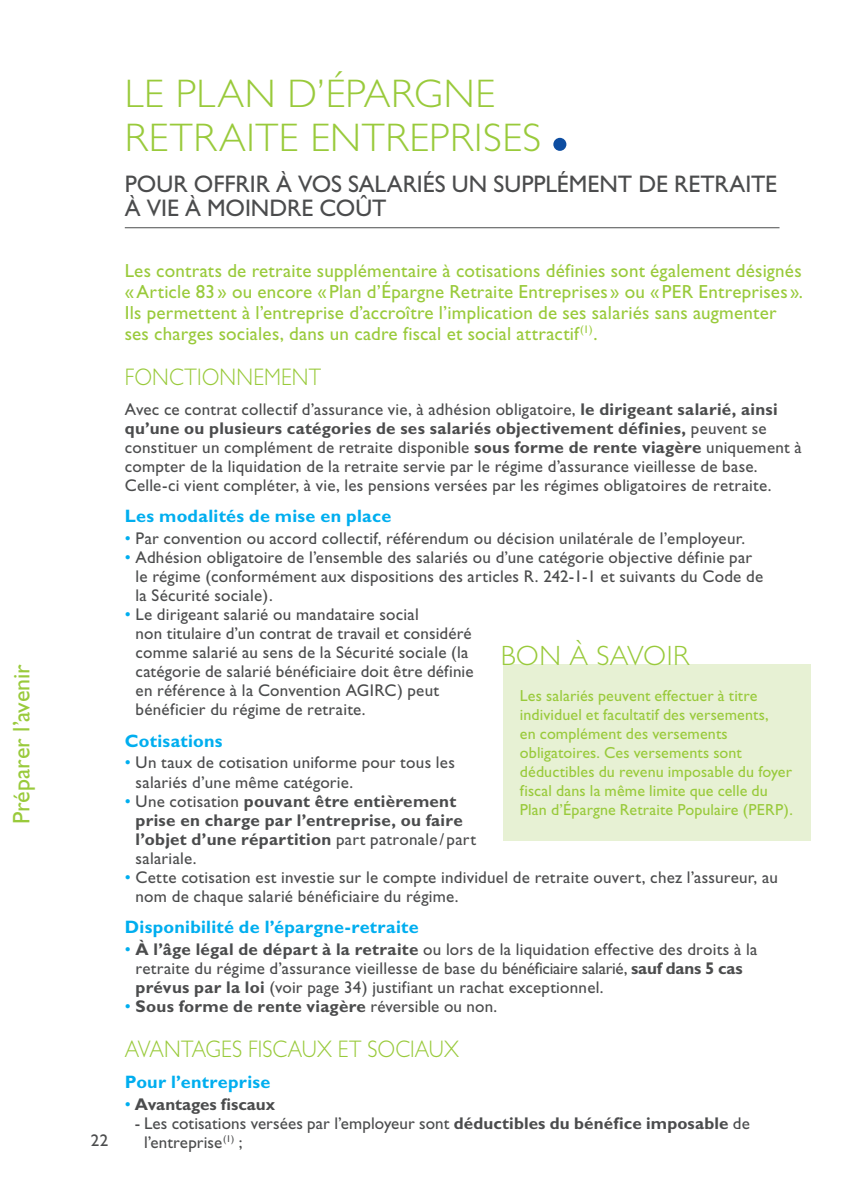
<style>
.page{position:relative;width:851px;height:1191px;background:#fff}
.page>*{position:absolute;margin:0;border:0;box-sizing:border-box;transform-origin:0 0}
.t1{font:300 40px/44px "Gill Sans";letter-spacing:.015em;color:#99ca3b}
.t2{font:300 28px "Gill Sans";letter-spacing:.015em;color:#99ca3b}
.t3{font:24px/24px "Gill Sans";letter-spacing:-.005em;color:#4b4c4d}
.t4{font:300 24px "Gill Sans";letter-spacing:.005em;color:#99ca3b;scale:.9 1}
.t5{font:24px "Gill Sans";letter-spacing:-.005em;color:#99ca3b}
.t6{font:19px/21px "Gill Sans";letter-spacing:.01em;color:#99ca3b}
.t7{font:700 18px "Gill Sans";letter-spacing:.015em;color:#00aeef}
.t8{font:17px/19px "Gill Sans";letter-spacing:.015em;color:#4b4c4d}
.t9{font:700 17px/19px "Gill Sans";letter-spacing:.015em;color:#4b4c4d}
.t10{font:16px/19px "Gill Sans";letter-spacing:.005em;color:#99ca3b}
.s1{font-weight:700}
.s2{color:#00aeef}
.s3{font-weight:400;color:#00aeef}
.s4{font-weight:400}
</style>
<div class="page">
<hr style="left:125px;top:227px;width:654px;height:1px;background:#4b4c4d">
<div style="left:553px;top:138px;width:13px;height:13px;background:#0d4da1;border-radius:50%"></div>
<div style="left:503px;top:664px;width:307px;height:176px;background:#e7f1d4"></div>
<h3 class="t5" style="left:7px;top:824px;width:162px;rotate:-90deg">Préparer l’avenir</h3>
<h1 class="t1" style="left:125px;top:72px;width:418px">LE PLAN D’ÉPARGNE<br>RETRAITE ENTREPRISES</h1>
<h3 class="t3" style="left:125px;top:172px;width:653px">POUR OFFRIR À VOS SALARIÉS UN SUPPLÉMENT DE RETRAITE<br>À VIE À MOINDRE COÛT</h3>
<p class="t8" style="left:91px;top:1130px;width:19px">22</p>
<p class="t6" style="left:125px;top:260px;width:679px">Les contrats de retraite supplémentaire à cotisations définies sont également désignés «Article 83 » ou encore «Plan d’Épargne Retraite Entreprises » ou «PER Entreprises ».<br>Ils permettent à l’entreprise d’accroître l’implication de ses salariés sans augmenter ses charges sociales, dans un cadre fiscal et social attractif<sup>(1)</sup>.</p>
<h3 class="t4" style="left:125px;top:363px;width:219px">FONCTIONNEMENT</h3>
<p class="t8" style="left:125px;top:400px;width:678px">Avec ce contrat collectif d’assurance vie, à adhésion obligatoire, <span class="s1">le dirigeant salarié, ainsi qu’une ou plusieurs catégories de ses salariés objectivement définies,</span> peuvent se constituer un complément de retraite disponible <span class="s1">sous forme de rente viagère</span> uniquement à compter de la liquidation de la retraite servie par le régime d’assurance vieillesse de base.<br>Celle-ci vient compléter, à vie, les pensions versées par les régimes obligatoires de retraite.</p>
<p class="t7" style="left:125px;top:505px;width:268px">Les modalités de mise en place</p>
<p class="t8" style="left:125px;top:529px;width:621px"><span class="s2">•</span> Par convention ou accord collectif, référendum ou décision unilatérale de l’employeur.</p>
<p class="t8" style="left:135px;top:548px;width:629px;text-indent:-11px"><span class="s2">•</span> Adhésion obligatoire de l’ensemble des salariés ou d’une catégorie objective définie par le régime (conformément aux dispositions des articles R. 242-1-1 et suivants du Code de la Sécurité sociale).</p>
<p class="t8" style="left:135px;top:605px;width:339px;text-indent:-11px"><span class="s2">•</span> Le dirigeant salarié ou mandataire social<br>non titulaire d’un contrat de travail et considéré comme salarié au sens de la Sécurité sociale (la catégorie de salarié bénéficiaire doit être définie en référence à la Convention AGIRC) peut bénéficier du régime de retraite.</p>
<p class="t7" style="left:125px;top:730px;width:99px">Cotisations</p>
<p class="t8" style="left:135px;top:753px;width:321px;text-indent:-11px"><span class="s2">•</span> Un taux de cotisation uniforme pour tous les salariés d’une même catégorie.</p>
<p class="t9" style="left:135px;top:791px;width:342px;text-indent:-11px"><span class="s3">•</span> <span class="s4">Une cotisation</span> pouvant être entièrement prise en charge par l’entreprise, ou faire l’objet d’une répartition <span class="s4">part patronale/part salariale.</span></p>
<p class="t8" style="left:135px;top:867px;width:643px;text-indent:-11px"><span class="s2">•</span> Cette cotisation est investie sur le compte individuel de retraite ouvert, chez l’assureur, au nom de chaque salarié bénéficiaire du régime.</p>
<p class="t7" style="left:125px;top:916px;width:295px">Disponibilité de l’épargne-retraite</p>
<p class="t8" style="left:135px;top:939px;width:623px;text-indent:-11px"><span class="s2">•</span> <span class="s1">À l’âge légal de départ à la retraite</span> ou lors de la liquidation effective des droits à la retraite du régime d’assurance vieillesse de base du bénéficiaire salarié, <span class="s1">sauf dans 5 cas prévus par la loi</span> (voir page 34) justifiant un rachat exceptionnel.</p>
<p class="t9" style="left:125px;top:996px;width:374px"><span class="s3">•</span> Sous forme de rente viagère <span class="s4">réversible ou non.</span></p>
<h3 class="t4" style="left:125px;top:1035px;width:372px">AVANTAGES FISCAUX ET SOCIAUX</h3>
<p class="t7" style="left:125px;top:1071px;width:147px">Pour l’entreprise</p>
<p class="t9" style="left:125px;top:1094px;width:152px"><span class="s3">•</span> Avantages fiscaux</p>
<p class="t8" style="left:144px;top:1113px;width:607px;text-indent:-9px">- Les cotisations versées par l’employeur sont <span class="s1">déductibles du bénéfice imposable</span> de l’entreprise<sup>(1)</sup> ;</p>
<h2 class="t2" style="left:500px;top:639px;width:190px">BON À SAVOIR</h2>
<p class="t10" style="left:520px;top:686px;width:274px">Les salariés peuvent effectuer à titre individuel et facultatif des versements,<br>en complément des versements obligatoires. Ces versements sont déductibles du revenu imposable du foyer fiscal dans la même limite que celle du Plan d’Épargne Retraite Populaire (PERP).</p>
</div>
